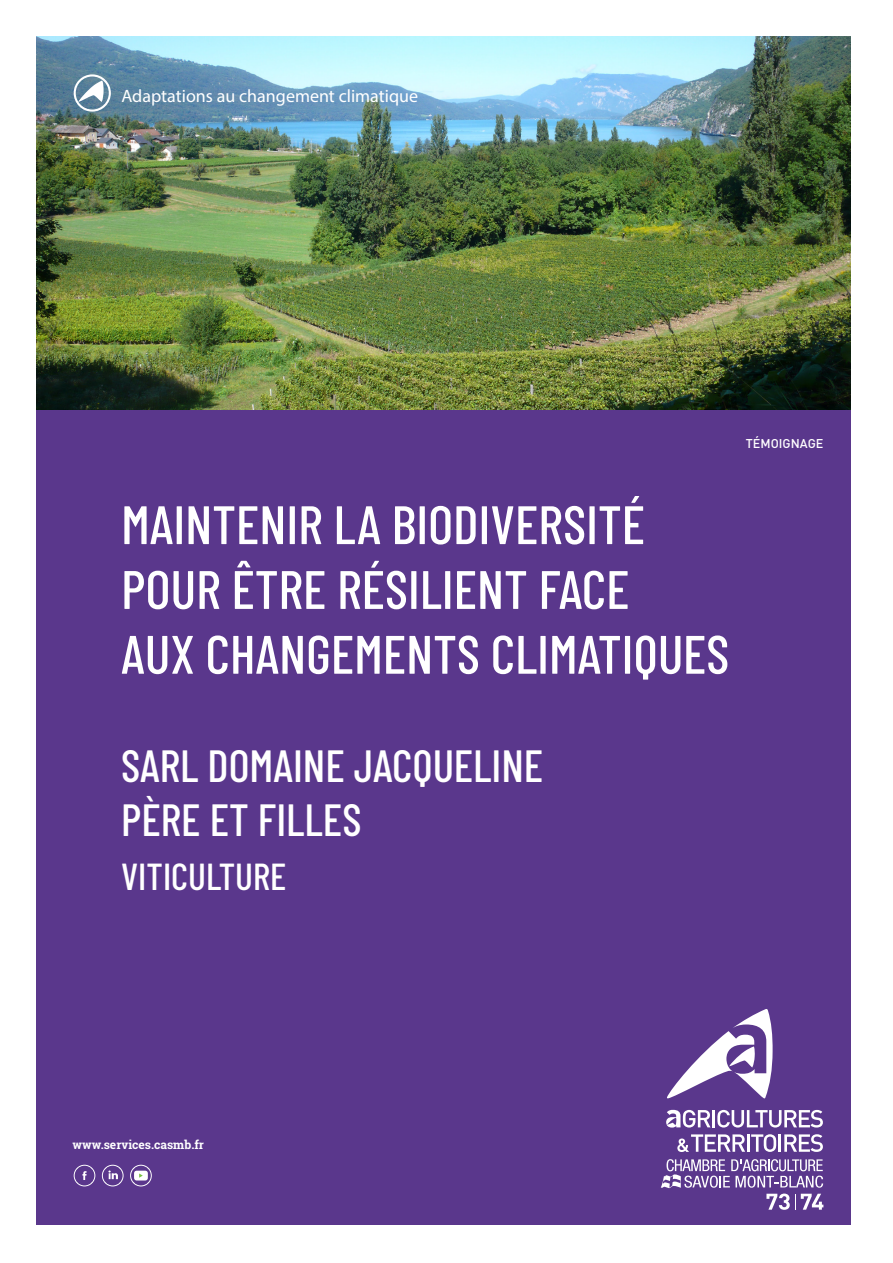
<style>
.page{position:relative;width:893px;height:1263px;background:#fff}
.page>*{position:absolute;margin:0;border:0;box-sizing:border-box;transform-origin:0 0}
.TITRE{font:500 54px "Barlow Condensed";color:#fff}
.TITRE-2{font:500 45px "Barlow Condensed";color:#fff}
.TITRE-3{font:500 37.5px "Barlow Condensed";color:#fff}
.SURTITRE_BIS{font:18px "Myriad Pro";color:#fff}
.SURTITRE_BIS-2{font:500 12.6px "DIN Pro";color:#fff}
.INFOS{font:700 12px "Roboto Slab";color:#fff}
</style>
<div class="page">
<div style="left:36px;top:409px;width:814px;height:816px;background:#5a378c"></div>
<svg style="left:677px;top:1134px;width:68px;height:18px"></svg>
<hr style="left:747px;top:1134px;width:3px;height:18px;background:#fff">
<svg style="left:751px;top:1134px;width:72px;height:18px"></svg>
<svg style="left:666px;top:1110px;width:44px;height:17px"></svg>
<hr style="left:712px;top:1110px;width:3px;height:17px;background:#fff">
<svg style="left:717px;top:1110px;width:106px;height:17px"></svg>
<svg style="left:667px;top:1009px;width:106px;height:89px"></svg>
<svg style="left:661px;top:1159px;width:162px;height:51px"></svg>
<img style="left:36px;top:36px;width:814px;height:373px">
<div style="left:74px;top:74px;width:37px;height:38px;border:2px solid #fff;border-radius:50%"></div>
<svg style="left:78px;top:81px;width:26px;height:21px"></svg>
<svg style="left:102px;top:1165px;width:22px;height:21px"></svg>
<svg style="left:74px;top:1165px;width:21px;height:21px"></svg>
<svg style="left:130px;top:1165px;width:22px;height:21px"></svg>
<p class="SURTITRE_BIS" style="left:121px;top:85px;width:298px">Adaptations au changement climatique</p>
<p class="SURTITRE_BIS-2" style="left:746px;top:433px;width:79px">TÉMOIGNAGE</p>
<p class="TITRE" style="left:121px;top:486px;width:525px">MAINTENIR LA BIODIVERSITÉ</p>
<p class="TITRE" style="left:121px;top:551px;width:510px">POUR ÊTRE RÉSILIENT FACE</p>
<p class="TITRE" style="left:121px;top:616px;width:610px">AUX CHANGEMENTS CLIMATIQUES</p>
<p class="TITRE-2" style="left:121px;top:733px;width:424px">SARL DOMAINE JACQUELINE</p>
<p class="TITRE-2" style="left:121px;top:787px;width:242px">PÈRE ET FILLES</p>
<p class="TITRE-3" style="left:121px;top:849px;width:167px">VITICULTURE</p>
<p class="INFOS" style="left:73px;top:1137px;width:133px">www.services.casmb.fr</p>
</div>
